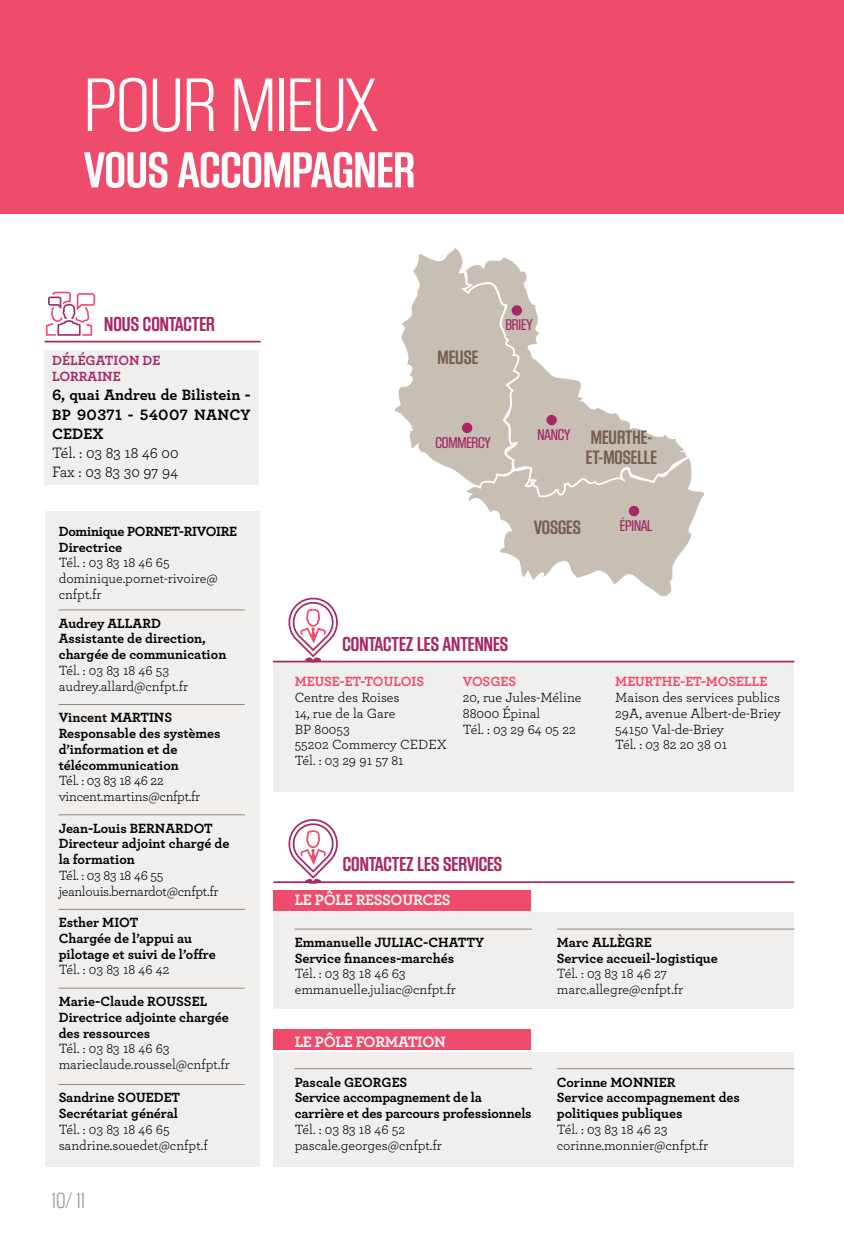
<style>
.page{position:relative;width:844px;height:1241px;background:#fff}
.page>*{position:absolute;margin:0;border:0;box-sizing:border-box;transform-origin:0 0}
.t1{font:78.75px "Block Gothic Light Cond";color:#fff}
.t2{font:52.5px "Block Gothic Bold Cond";color:#fff}
.t3{font:22.75px "Block Gothic Light Cond";color:#939598}
.t4{font:21px "Block Gothic Bold Cond";color:#a72866}
.t5{font:20.3px/19.2px "Block Gothic Bold Cond";color:#756153}
.t6{font:16.1px "Block Gothic Med Cond";letter-spacing:-.01em;color:#a72866}
.t7{font:15.75px/19.2px "Archer Bold LF";letter-spacing:.005em;color:#000}
.t8{font:700 15.75px "Archer";letter-spacing:-.02em;color:#fff}
.t9{font:15.75px/19.2px "Archer";letter-spacing:-.01em;color:#000}
.t10{font:14px/15.8px "Archer Bold LF";color:#000}
.t11{font:14px/15.8px "Archer";color:#000}
.t12{font:14px/15.8px "Archer";letter-spacing:-.02em;color:#000}
.t13{font:14px "Archer Bold LF";color:#ef4b6a}
.t14{font:14px/15.8px "Archer Bold LF";letter-spacing:-.02em;color:#000}
.t15{font:14px "Archer Bold LF";color:#a72866}
</style>
<div class="page">
<div style="left:0;top:0;width:843px;height:213px;background:#ef4b6a"></div>
<div style="left:45px;top:511px;width:215px;height:655px;background:#f0efee"></div>
<hr style="left:59px;top:609px;width:186px;height:1px;background:#93867c">
<hr style="left:59px;top:704px;width:186px;height:1px;background:#93867c">
<hr style="left:59px;top:814px;width:186px;height:1px;background:#93867c">
<hr style="left:59px;top:908px;width:186px;height:1px;background:#93867c">
<hr style="left:59px;top:987px;width:186px;height:1px;background:#93867c">
<hr style="left:59px;top:1083px;width:186px;height:1px;background:#93867c">
<div style="left:45px;top:350px;width:214px;height:134px;background:#f0efee"></div>
<svg style="left:46px;top:291px;width:49px;height:45px"></svg>
<hr style="left:45px;top:341px;width:215px;height:1px;background:#a72866">
<div style="left:273px;top:889px;width:257px;height:21px;background:#ef4b6a"></div>
<div style="left:273px;top:1029px;width:257px;height:21px;background:#ef4b6a"></div>
<div style="left:273px;top:912px;width:521px;height:96px;background:#f0efee"></div>
<div style="left:273px;top:1051px;width:521px;height:115px;background:#f0efee"></div>
<hr style="left:294px;top:928px;width:238px;height:1px;background:#93867c">
<hr style="left:556px;top:928px;width:238px;height:1px;background:#93867c">
<hr style="left:294px;top:1068px;width:238px;height:1px;background:#93867c">
<hr style="left:556px;top:1068px;width:238px;height:1px;background:#93867c">
<hr style="left:273px;top:881px;width:521px;height:1px;background:#a72866">
<svg style="left:286px;top:819px;width:54px;height:64px"></svg>
<svg style="left:394px;top:248px;width:310px;height:349px"></svg>
<div style="left:462px;top:422px;width:10px;height:11px;background:#a72866;border-radius:50%"></div>
<div style="left:546px;top:415px;width:10px;height:10px;background:#a72866;border-radius:50%"></div>
<div style="left:628px;top:506px;width:11px;height:10px;background:#a72866;border-radius:50%"></div>
<div style="left:511px;top:305px;width:11px;height:10px;background:#a72866;border-radius:50%"></div>
<div style="left:273px;top:661px;width:521px;height:130px;background:#f0efee"></div>
<hr style="left:273px;top:660px;width:521px;height:2px;background:#a72866">
<svg style="left:286px;top:597px;width:54px;height:64px"></svg>
<h1 class="t1" style="left:84px;top:64px;width:294px">POUR MIEUX</h1>
<h2 class="t2" style="left:84px;top:142px;width:139px">VOU S ACCOMP</h2>
<h2 class="t2" style="left:311px;top:142px;width:63px">AGNER</h2>
<h3 class="t4" style="left:104px;top:313px;width:112px">NOUS CONTACTER</h3>
<p class="t15" style="left:52px;top:352px;width:20px">Délégation</p>
<p class="t15" style="left:143px;top:352px;width:10px">de</p>
<p class="t15" style="left:52px;top:367px;width:70px">LORRAINE</p>
<p class="t7" style="left:52px;top:385px;width:200px">6, quai Andreu de Bilistein -<br>BP 90371 - 54007 Nancy<br>cede</p>
<p class="t7" style="left:92px;top:423px;width:13px">x</p>
<p class="t9" style="left:52px;top:443px;width:128px">Tél. : 03 83 18 46 00<br>Fax : 03 83 30 97 94</p>
<h3 class="t5" style="left:437px;top:349px;width:41px">MEUSE</h3>
<p class="t6" style="left:505px;top:316px;width:28px">BRIEY</p>
<p class="t6" style="left:435px;top:433px;width:57px">COMMERCY</p>
<p class="t6" style="left:537px;top:426px;width:34px">NANCY</p>
<h3 class="t5" style="left:585px;top:429px;width:71px">MEURTHE-<br>ET-MOSELLE</h3>
<p class="t14" style="left:59px;top:523px;width:180px">Dominique PORNET-RIVOIRE<br>Directrice</p>
<p class="t11" style="left:59px;top:554px;width:160px">Tél. : 03 83 18 46 65 dominique.pornet-rivoire@ cnfpt.fr</p>
<p class="t10" style="left:59px;top:614px;width:169px">Audrey ALLARD<br>Assistante de direction, chargée de communication</p>
<p class="t11" style="left:59px;top:662px;width:131px">Tél. : 03 83 18 46 53 audrey.allard@cnfpt.fr</p>
<p class="t10" style="left:59px;top:709px;width:163px">Vincent MARTINS<br>Responsable des systèmes d’information et de télécommunication</p>
<p class="t12" style="left:59px;top:772px;width:143px">Tél. : 03 83 18 46 22 vincent.martins@cnfpt.fr</p>
<p class="t10" style="left:59px;top:819px;width:172px">Jean-Louis BERNARDOT<br>Directeur adjoint chargé de la formation</p>
<p class="t12" style="left:59px;top:866px;width:161px">Tél. : 03 83 18 46 55 jeanlouis.bernardot@cnfpt.fr</p>
<p class="t10" style="left:59px;top:914px;width:158px">Esther MIOT<br>Chargée de l’appui au pilotage et suivi de l’offre</p>
<p class="t11" style="left:59px;top:961px;width:112px">Tél. : 03 83 18 46 42</p>
<p class="t10" style="left:59px;top:992px;width:172px">Marie-Claude ROUSSEL<br>Directrice adjointe chargée des ressources</p>
<p class="t11" style="left:59px;top:1040px;width:172px">Tél. : 03 83 18 46 63 marieclaude.roussel@cnfpt.fr</p>
<p class="t10" style="left:59px;top:1089px;width:121px">Sandrine Souedet<br>Secrétariat général</p>
<p class="t11" style="left:59px;top:1120px;width:150px">Tél. : 03 83 18 46 65 sandrine.souedet@cnfpt.f</p>
<h3 class="t3" style="left:50px;top:1188px;width:40px">10/ 11</h3>
<h3 class="t5" style="left:534px;top:519px;width:48px">VOSGES</h3>
<p class="t6" style="left:619px;top:517px;width:34px">ÉPINAL</p>
<h3 class="t4" style="left:342px;top:632px;width:118px">CONTACTEZ LES ANTENNE</h3>
<h3 class="t4" style="left:499px;top:632px;width:10px">S</h3>
<p class="t13" style="left:294px;top:672px;width:10px">meuse</p>
<p class="t13" style="left:339px;top:672px;width:35px">-et-toulois</p>
<p class="t11" style="left:294px;top:689px;width:154px">Centre des Roises<br>14, rue de la Gare<br>BP 80053<br>55202 Commercy CEDEX<br>Tél. : 03 29 91 57 81</p>
<p class="t13" style="left:463px;top:672px;width:19px">Vosges</p>
<p class="t11" style="left:463px;top:689px;width:120px">20, rue Jules-Méline<br>88000 Épinal<br>Tél. : 03 29 64 05 22</p>
<p class="t13" style="left:615px;top:672px;width:11px">meurthe</p>
<p class="t13" style="left:680px;top:672px;width:36px">-et-moselle</p>
<p class="t11" style="left:615px;top:689px;width:167px">Maison des services publics<br>29A, avenue Albert-de-Briey<br>54150 Val-de-Briey<br>Tél. : 03 82 20 38 01</p>
<h3 class="t4" style="left:343px;top:853px;width:161px">CONTACTEZ LES SERVICES</h3>
<p class="t8" style="left:294px;top:889px;width:157px">LE PÔLE RESSOURCES</p>
<p class="t10" style="left:294px;top:933px;width:191px">Emmanuelle JULIAC-CHATTY<br>Service finances-marchés</p>
<p class="t11" style="left:294px;top:965px;width:163px">Tél. : 03 83 18 46 63 emmanuelle.juliac@cnfpt.fr</p>
<p class="t8" style="left:294px;top:1031px;width:153px">LE PÔLE FORMATION</p>
<p class="t10" style="left:294px;top:1073px;width:238px">Pascale Georges<br>Service accompagnement de la carrière et des parcours professionnels</p>
<p class="t11" style="left:294px;top:1120px;width:148px">Tél. : 03 83 18 46 52 pascale.georges@cnfpt.fr</p>
<p class="t10" style="left:556px;top:933px;width:162px">Marc ALLÈGRE<br>Service accueil-logistique</p>
<p class="t11" style="left:556px;top:965px;width:128px">Tél. : 03 83 18 46 27 marc.allegre@cnfpt.fr</p>
<p class="t10" style="left:556px;top:1073px;width:184px">Corinne Monnier<br>Service accompagnement des politiques publiques</p>
<p class="t11" style="left:556px;top:1120px;width:153px">Tél. : 03 83 18 46 23 corinne.monnier@cnfpt.fr</p>
</div>
